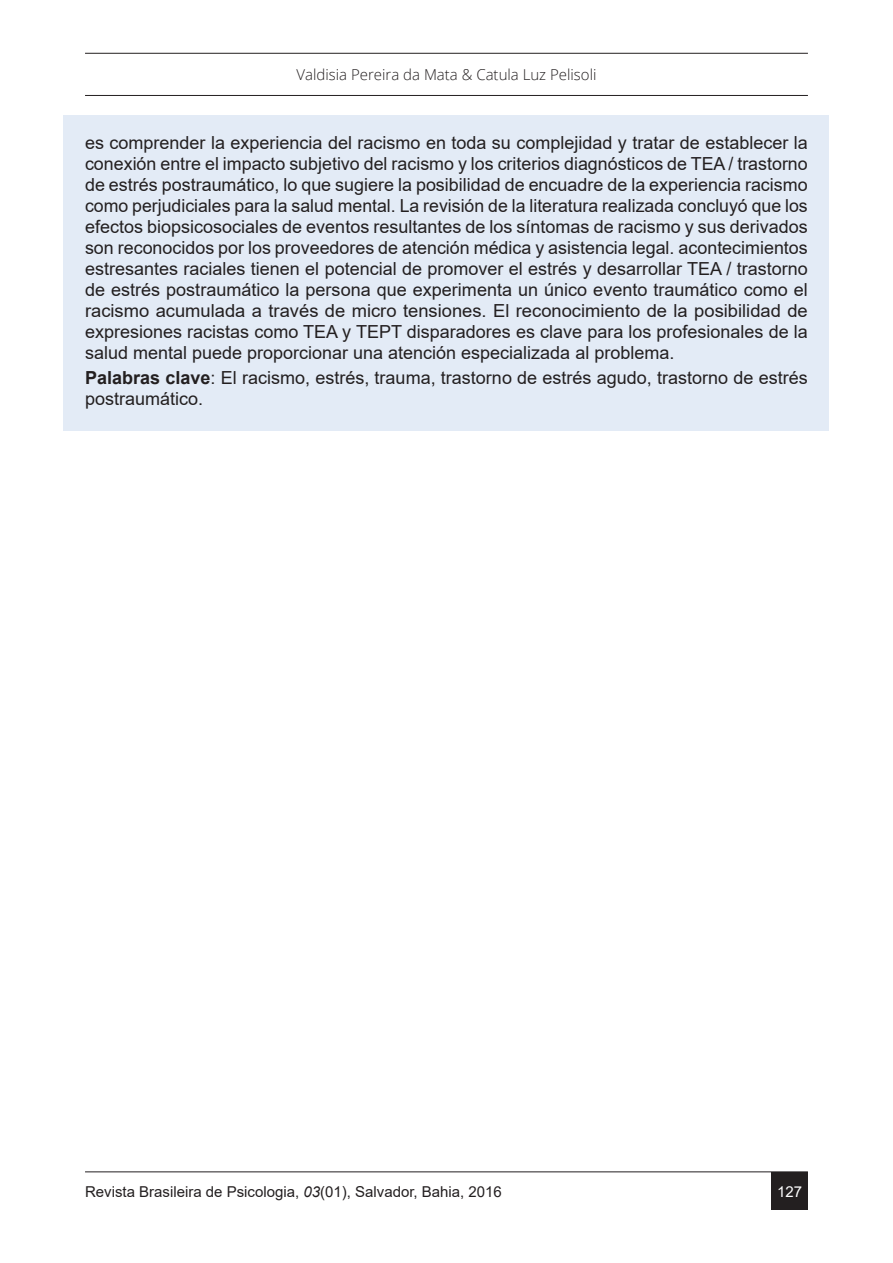
<style>
.page{position:relative;width:893px;height:1263px;background:#fff}
.page>*{position:absolute;margin:0;border:0;box-sizing:border-box;transform-origin:0 0}
.Resumo{font:18px/21px "Arial";color:#231f20;text-align:justify}
.Rodapé{font:15px "Arial";color:#231f20}
.t1{font:300 15px "Open Sans";color:#231f20}
.Rodapé-2{font:15px "Arial";color:#fff}
.s1{font-weight:700}
.s2{font-style:italic}
</style>
<div class="page">
<hr style="left:85px;top:1171px;width:723px;height:1px;background:#231f20">
<div style="left:772px;top:1173px;width:36px;height:37px;background:#231f20"></div>
<hr style="left:85px;top:95px;width:723px;height:1px;background:#231f20">
<hr style="left:85px;top:53px;width:723px;height:1px;background:#231f20">
<div style="left:64px;top:115px;width:765px;height:269px;background:#e3ebf6"></div>
<div style="left:64px;top:350px;width:765px;height:80px;background:#e3ebf6"></div>
<p class="t1" style="left:297px;top:65px;width:301px">Valdisia Pereira da Mata &amp; Catula Luz Pelisoli</p>
<p class="Resumo" style="left:85px;top:132px;width:724px">es comprender la experiencia del racismo en toda su complejidad y tratar de establecer la conexión entre el impacto subjetivo del racismo y los criterios diagnósticos de TEA / trastorno de estrés postraumático, lo que sugiere la posibilidad de encuadre de la experiencia racismo como perjudiciales para la salud mental. La revisión de la literatura realizada concluyó que los efectos biopsicosociales de eventos resultantes de los síntomas de racismo y sus derivados son reconocidos por los proveedores de atención médica y asistencia legal. acontecimientos estresantes raciales tienen el potencial de promover el estrés y desarrollar TEA / trastorno de estrés postraumático la persona que experimenta un único evento traumático como el racismo acumulada a través de micro tensiones. El reconocimiento de la posibilidad de expresiones racistas como TEA y TEPT disparadores es clave para los profesionales de la salud mental puede proporcionar una atención especializada al problema.</p>
<p class="Resumo" style="left:85px;top:367px;width:724px"><span class="s1">Palabras clave</span>: El racismo, estrés, trauma, trastorno de estrés agudo, trastorno de estrés postraumático.</p>
<p class="Rodapé" style="left:85px;top:1181px;width:418px">Revista Brasileira de Psicologia, <span class="s2">03</span>(01), Salvador, Bahia, 2016</p>
<p class="Rodapé-2" style="left:777px;top:1181px;width:27px">127</p>
</div>
